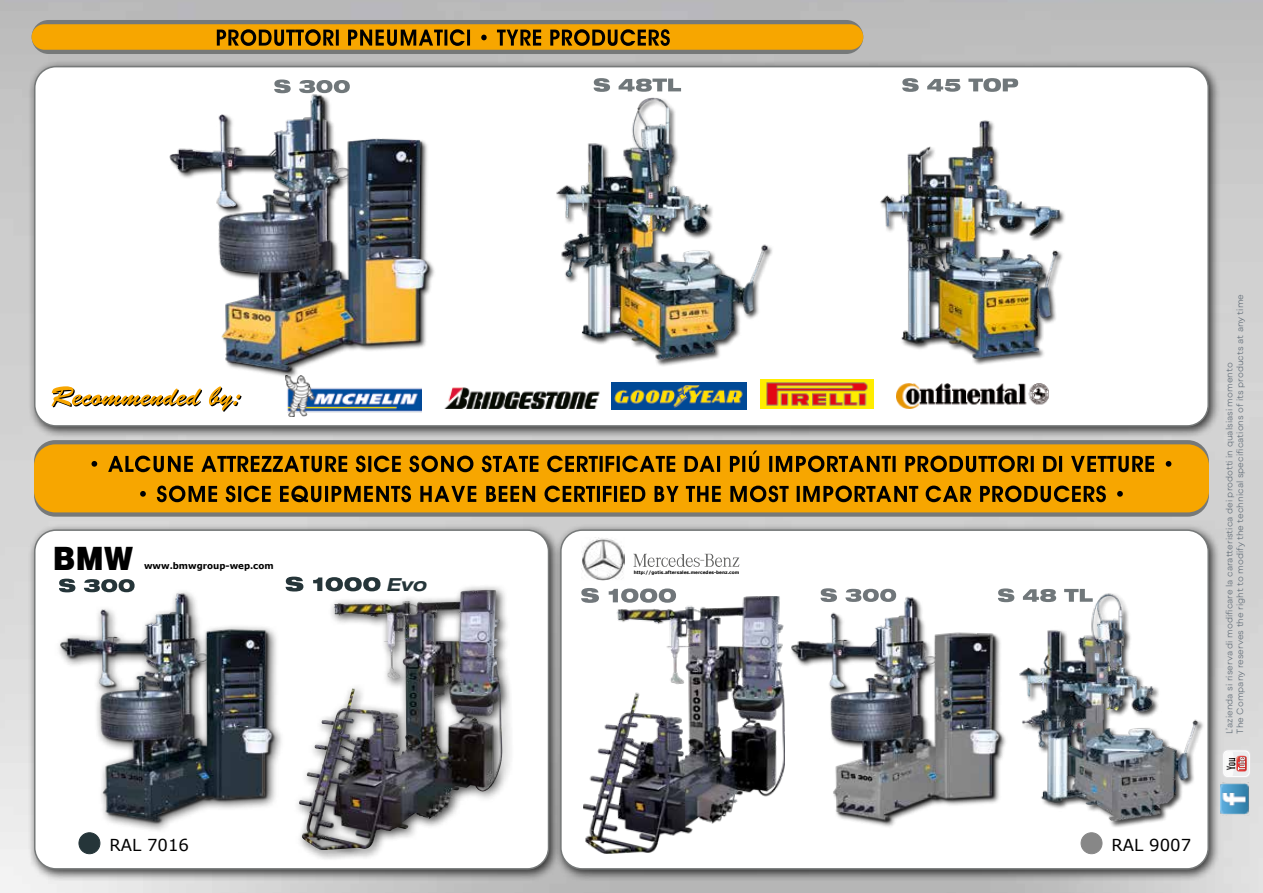
<style>
.page{position:relative;width:1263px;height:893px;background:#fff}
.page>*{position:absolute;margin:0;border:0;box-sizing:border-box;transform-origin:0 0}
.t1{font:900 33px "Helvetica";color:#000;scale:.9 1}
.t2{font:italic 700 expanded 18px "Helvetica Neue LT Std";color:#253539}
.t3{font:16.5px "Verdana";color:#000}
.t4{font:300 9px/10.8px "Mont Blanc";color:#606b76}
.t5{font:700 9px "Verdana";color:#000}
.t6{font:700 4.5px "Verdana";color:#000;scale:.96 1}
</style>
<div class="page">
<img style="left:0;top:0;width:1263px;height:893px">
<img style="left:1221px;top:782px;width:29px;height:33px">
<div style="left:1222px;top:749px;width:28px;height:29px;background:#e2e1e3;border-radius:5px"></div>
<svg style="left:1223px;top:750px;width:27px;height:27px"></svg>
<div style="left:1224px;top:751px;width:25px;height:25px;background:#ecedef;border-radius:4px"></div>
<svg style="left:1224px;top:751px;width:23px;height:25px"></svg>
<div style="left:28px;top:60px;width:1193px;height:378px;background:#000;opacity:.75"></div>
<div style="left:35px;top:67px;width:1173px;height:359px;background:#fff;border-radius:21px"></div>
<div style="left:34px;top:66px;width:1175px;height:361px;border:2px solid #767979;border-radius:21px"></div>
<div style="left:28px;top:523px;width:534px;height:358px;background:#000;opacity:.75"></div>
<div style="left:35px;top:530px;width:513px;height:339px;background:#fff;border-radius:21px"></div>
<div style="left:34px;top:529px;width:515px;height:341px;border:2px solid #767979;border-radius:21px"></div>
<div style="left:554px;top:523px;width:667px;height:358px;background:#000;opacity:.75"></div>
<div style="left:561px;top:530px;width:647px;height:339px;background:#fff;border-radius:21px"></div>
<div style="left:560px;top:529px;width:649px;height:341px;border:2px solid #767979;border-radius:21px"></div>
<div style="left:32px;top:20px;width:831px;height:34px;background:#767979;border-radius:17px"></div>
<div style="left:34px;top:440px;width:1175px;height:77px;background:#767979;border-radius:21px"></div>
<div style="left:32px;top:24px;width:831px;height:26px;background:#f7a600;border-radius:13px"></div>
<div style="left:34px;top:444px;width:1175px;height:68px;background:#f7a600;border-radius:21px"></div>
<div style="left:79px;top:833px;width:21px;height:21px;background:#253539;border-radius:50%"></div>
<div style="left:79px;top:833px;width:21px;height:21px;border:1px solid #253539;border-radius:50%"></div>
<div style="left:1081px;top:833px;width:21px;height:21px;background:#878787;border-radius:50%"></div>
<div style="left:1081px;top:833px;width:21px;height:21px;border:1px solid #878787;border-radius:50%"></div>
<img style="left:445px;top:387px;width:155px;height:21px">
<img style="left:896px;top:383px;width:152px;height:25px">
<img style="left:612px;top:382px;width:134px;height:27px">
<img style="left:761px;top:380px;width:113px;height:28px">
<img style="left:286px;top:379px;width:135px;height:37px">
<img style="left:581px;top:537px;width:44px;height:43px">
<svg style="left:633px;top:554px;width:106px;height:13px"></svg>
<img style="left:791px;top:594px;width:212px;height:230px">
<img style="left:1019px;top:593px;width:182px;height:234px">
<div style="left:55px;top:588px;width:230px;height:246px;background:#fff"></div>
<img style="left:59px;top:591px;width:218px;height:234px">
<img style="left:169px;top:93px;width:265px;height:283px">
<div style="left:555px;top:96px;width:219px;height:271px;background:#000;opacity:.75"></div>
<img style="left:555px;top:96px;width:212px;height:264px">
<div style="left:879px;top:119px;width:187px;height:247px;background:#000;opacity:.75"></div>
<img style="left:879px;top:119px;width:185px;height:240px">
<svg style="left:594px;top:78px;width:87px;height:14px"></svg>
<svg style="left:902px;top:78px;width:116px;height:14px"></svg>
<svg style="left:274px;top:80px;width:76px;height:13px"></svg>
<svg style="left:59px;top:579px;width:76px;height:13px"></svg>
<svg style="left:820px;top:588px;width:76px;height:14px"></svg>
<svg style="left:998px;top:588px;width:95px;height:14px"></svg>
<img style="left:583px;top:596px;width:201px;height:257px">
<svg style="left:581px;top:588px;width:95px;height:15px"></svg>
<svg style="left:286px;top:577px;width:95px;height:14px"></svg>
<div style="left:293px;top:584px;width:221px;height:278px;background:#000;opacity:.75"></div>
<img style="left:334px;top:590px;width:152px;height:60px">
<svg style="left:217px;top:29px;width:453px;height:17px"></svg>
<svg style="left:52px;top:386px;width:189px;height:26px"></svg>
<svg style="left:140px;top:486px;width:983px;height:16px"></svg>
<svg style="left:92px;top:451px;width:1079px;height:21px"></svg>
<h1 class="t1" style="left:53px;top:538px;width:91px">BMW</h1>
<p class="t5" style="left:144px;top:560px;width:131px">www.bmwgroup-wep.com</p>
<h2 class="t2" style="left:386px;top:574px;width:42px">Evo</h2>
<p class="t6" style="left:634px;top:569px;width:111px">http://gotis.aftersales.mercedes-benz.com</p>
<p class="t4" style="left:1224px;top:734px;width:441px;rotate:-90deg">L’azienda si riserva di modificare la caratteristica dei prodotti in qualsiasi momento<br>The Company reserves the right to modify the technical specifications of its products at any time</p>
<h3 class="t3" style="left:109px;top:835px;width:81px">RAL 7016</h3>
<h3 class="t3" style="left:1111px;top:835px;width:81px">RAL 9007</h3>
</div>
